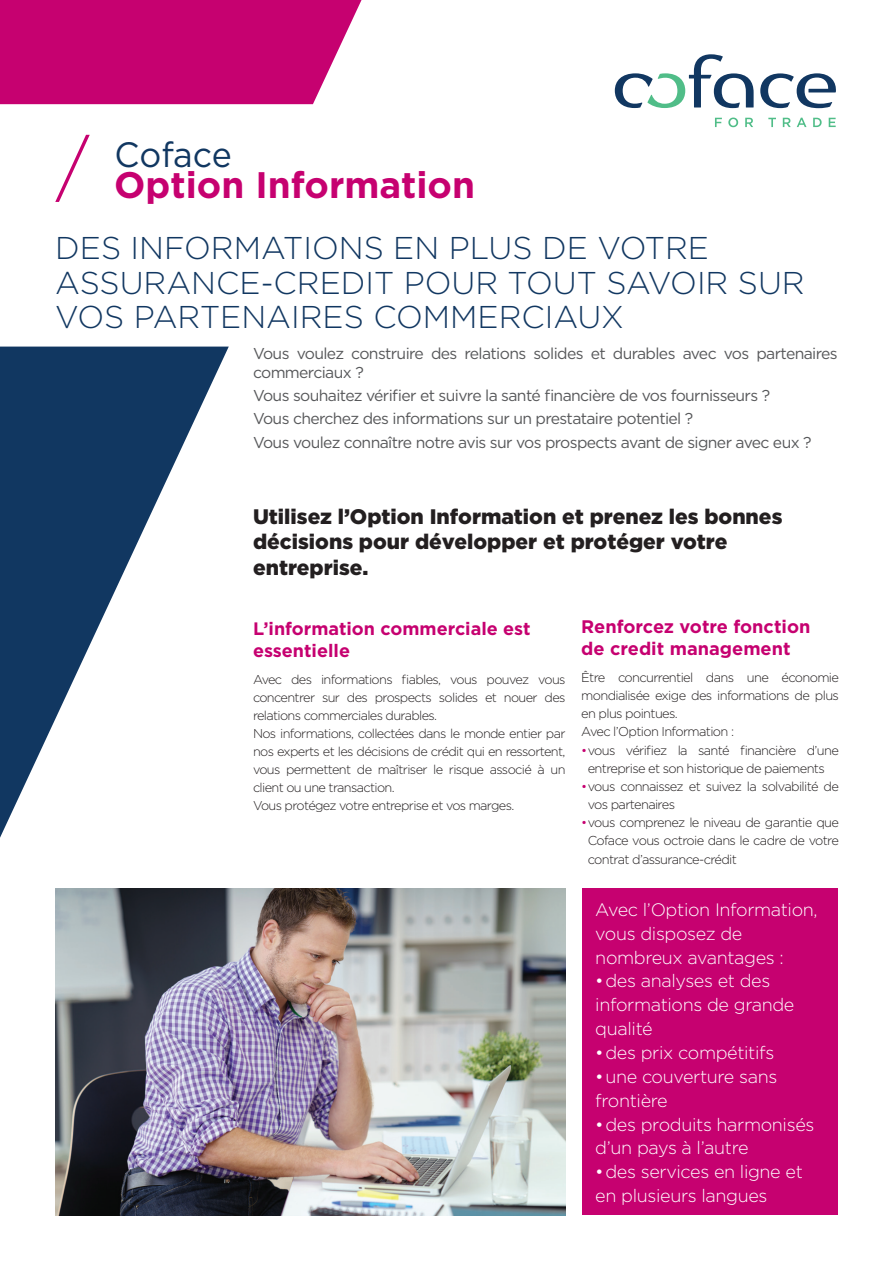
<style>
.page{position:relative;width:893px;height:1263px;background:#fff}
.page>*{position:absolute;margin:0;border:0;box-sizing:border-box;transform-origin:0 0}
.t1{font:700 36.9px "Gotham";color:#c60170}
.t2{font:35.1px "Gotham";letter-spacing:-.01em;color:#113761}
.t3{font:300 31.5px/34.5px "Gotham";color:#113761}
.t4{font:900 21px/25.2px "Gotham";color:#231f20}
.t5{font:700 18.15px/21.8px "Gotham";color:#c60170}
.t6{font:300 18px/23.9px "Gotham";letter-spacing:-.02em;color:#fff}
.t7{font:700 18px/21.6px "Gotham";color:#c60170}
.t8{font:15.75px/18.9px "Gotham";letter-spacing:-.04em;color:#57585a}
.t9{font:300 12.9px/18.1px "Gotham";letter-spacing:-.05em;color:#231f20;text-align:justify}
.t10{font:300 12.75px/18px "Gotham";letter-spacing:-.05em;color:#231f20;text-align:justify}
.s1{color:#c60170}
</style>
<div class="page">
<svg style="left:0;top:347px;width:229px;height:491px"></svg>
<div style="left:0;top:0;width:361px;height:104px;background:#c60170"></div>
<img style="left:55px;top:889px;width:511px;height:326px">
<div style="left:583px;top:889px;width:255px;height:326px;background:#c60170"></div>
<svg style="left:55px;top:135px;width:35px;height:67px"></svg>
<svg style="left:760px;top:73px;width:76px;height:35px"></svg>
<svg style="left:615px;top:54px;width:139px;height:54px"></svg>
<svg style="left:715px;top:118px;width:7px;height:9px"></svg>
<svg style="left:728px;top:118px;width:10px;height:9px"></svg>
<svg style="left:745px;top:118px;width:8px;height:9px"></svg>
<svg style="left:768px;top:118px;width:8px;height:9px"></svg>
<svg style="left:783px;top:118px;width:8px;height:9px"></svg>
<svg style="left:797px;top:118px;width:9px;height:9px"></svg>
<svg style="left:813px;top:118px;width:9px;height:9px"></svg>
<svg style="left:829px;top:118px;width:7px;height:9px"></svg>
<p class="t2" style="left:115px;top:132px;width:119px">Coface</p>
<p class="t1" style="left:114px;top:161px;width:362px">Option Information</p>
<p class="t3" style="left:55px;top:230px;width:751px">DES INFORMATIONS EN PLUS DE VOTRE<br>ASSURANCE-CREDIT POUR TOUT SAVOIR SUR<br>VOS PARTENAIRES COMMERCIAUX</p>
<p class="t8" style="left:253px;top:344px;width:586px">Vous voulez construire des relations solides et durables avec vos partenaires commerciaux ?</p>
<p class="t8" style="left:253px;top:386px;width:519px">Vous souhaitez vérifier et suivre la santé financière de vos fournisseurs ?</p>
<p class="t8" style="left:253px;top:409px;width:442px">Vous cherchez des informations sur un prestataire potentiel ?</p>
<p class="t8" style="left:253px;top:432px;width:560px">Vous voulez connaître notre avis sur vos prospects avant de signer avec eux ?</p>
<p class="t4" style="left:253px;top:503px;width:531px">Utilisez l’Option Information et prenez les bonnes décisions pour développer et protéger votre entreprise.</p>
<p class="t7" style="left:253px;top:618px;width:279px">L’information commerciale est essentielle</p>
<p class="t10" style="left:253px;top:670px;width:314px">Avec des informations fiables, vous pouvez vous concentrer sur des prospects solides et nouer des relations commerciales durables.</p>
<p class="t10" style="left:253px;top:724px;width:314px">Nos informations, collectées dans le monde entier par nos experts et les décisions de crédit qui en ressortent, vous permettent de maîtriser le risque associé à un client ou une transaction.</p>
<p class="t10" style="left:253px;top:796px;width:263px">Vous protégez votre entreprise et vos marges.</p>
<p class="t5" style="left:581px;top:616px;width:231px">Renforcez votre fonction de credit management</p>
<p class="t9" style="left:581px;top:668px;width:259px">Être concurrentiel dans une économie mondialisée exige des informations de plus en plus pointues.</p>
<p class="t9" style="left:581px;top:722px;width:154px">Avec l’Option Information :</p>
<p class="t9" style="left:581px;top:740px;width:259px;text-align:center"><span class="s1">•</span> vous vérifiez la santé financière d’une entreprise et son historique de paiements</p>
<p class="t9" style="left:588px;top:777px;width:253px;text-indent:-6px"><span class="s1">•</span> vous connaissez et suivez la solvabilité de vos partenaires</p>
<p class="t9" style="left:588px;top:813px;width:253px;text-indent:-6px"><span class="s1">•</span> vous comprenez le niveau de garantie que Coface vous octroie dans le cadre de votre contrat d’assurance-crédit</p>
<p class="t6" style="left:595px;top:897px;width:224px">Avec l’Option Information, vous disposez de nombreux avantages :</p>
<p class="t6" style="left:595px;top:969px;width:201px">• des analyses et des informations de grande qualité</p>
<p class="t6" style="left:595px;top:1040px;width:181px">• des prix compétitifs</p>
<p class="t6" style="left:595px;top:1064px;width:183px">• une couverture sans frontière</p>
<p class="t6" style="left:595px;top:1112px;width:221px">• des produits harmonisés d’un pays à l’autre</p>
<p class="t6" style="left:595px;top:1159px;width:209px">• des services en ligne et en plusieurs langues</p>
</div>
